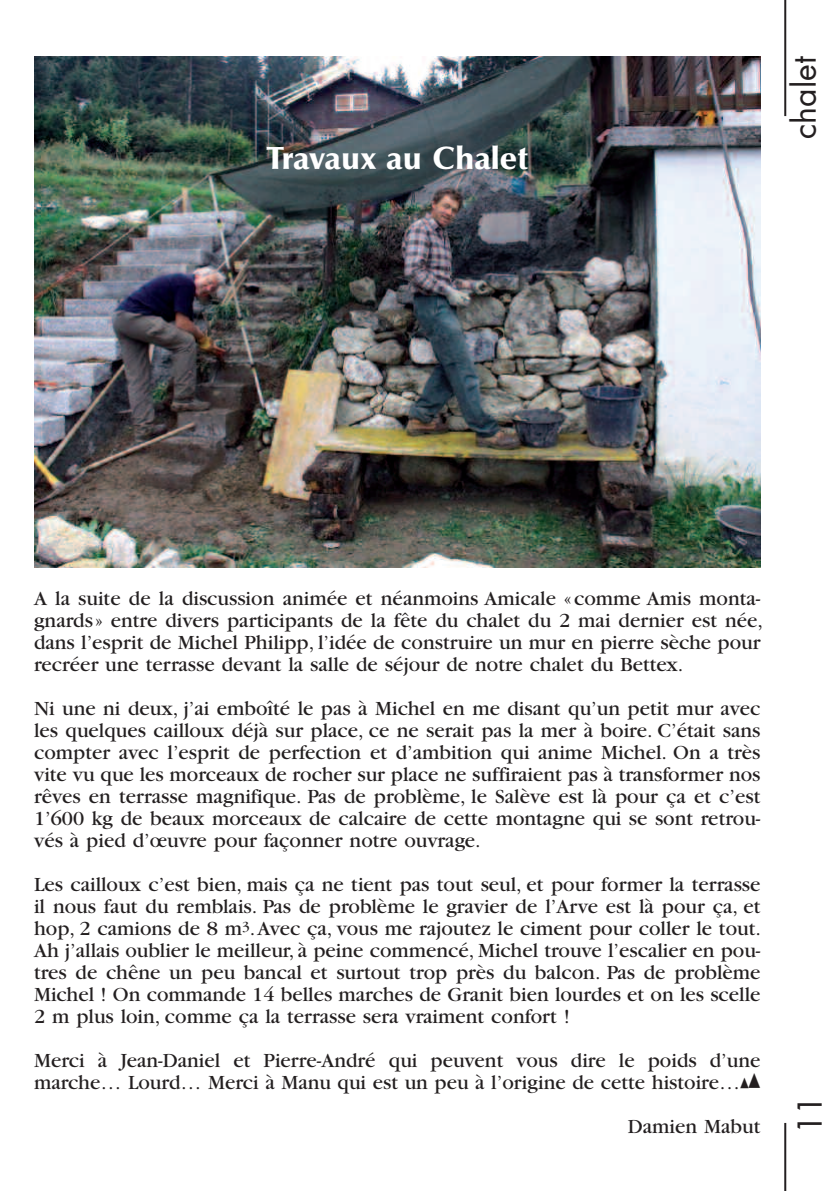
<style>
.page{position:relative;width:840px;height:1191px;background:#fff}
.page>*{position:absolute;margin:0;border:0;box-sizing:border-box;transform-origin:0 0}
.t1{font:900 32px "Optima";color:#fff}
.t2{font:32px "Futura";color:#231f20}
.t3{font:21px/22px "Garamond";color:#231f20}
.s1{font-family:"Bundesbahn Pi Three";font-size:20px}
.s2{font-family:"Bundesbahn Pi Three";font-size:28px}
</style>
<div class="page">
<hr style="left:783px;top:1123px;width:2px;height:68px;background:#231f20">
<hr style="left:783px;top:0;width:2px;height:116px;background:#231f20">
<img style="left:34px;top:57px;width:726px;height:510px">
<h1 class="t1" style="left:266px;top:145px;width:263px">Travaux au Chalet</h1>
<h1 class="t2" style="left:789px;top:139px;width:84px;rotate:-90deg">chalet</h1>
<p class="t3" style="left:34px;top:589px;width:730px">A la suite de la discussion animée et néanmoins Amicale « comme Amis monta&shy;gnards» entre divers participants de la fête du chalet du 2 mai dernier est née, dans l’esprit de Michel Philipp, l’idée de construire un mur en pierre sèche pour recréer une terrasse devant la salle de séjour de notre chalet du Bettex.</p>
<p class="t3" style="left:34px;top:699px;width:727px;text-align:justify">Ni une ni deux, j’ai emboîté le pas à Michel en me disant qu’un petit mur avec les quelques cailloux déjà sur place, ce ne serait pas la mer à boire. C’était sans compter avec l’esprit de perfection et d’ambition qui anime Michel. On a très vite vu que les morceaux de rocher sur place ne suffiraient pas à transformer nos rêves en terrasse magnifique. Pas de problème, le Salève est là pour ça et c’est 1’600 kg de beaux morceaux de calcaire de cette montagne qui se sont retrou&shy;vés à pied d’œuvre pour façonner notre ouvrage.</p>
<p class="t3" style="left:34px;top:875px;width:728px;text-align:justify">Les cailloux c’est bien, mais ça ne tient pas tout seul, et pour former la terrasse il nous faut du remblais. Pas de problème le gravier de l’Arve est là pour ça, et hop, 2 camions de 8 m<sup>3</sup>.Avec ça, vous me rajoutez le ciment pour coller le tout.<br>Ah j’allais oublier le meilleur, à peine commencé, Michel trouve l’escalier en pou&shy;tres de chêne un peu bancal et surtout trop près du balcon. Pas de problème Michel ! On commande 14 belles marches de Granit bien lourdes et on les scelle 2 m plus loin, comme ça la terrasse sera vraiment confort !</p>
<p class="t3" style="left:34px;top:1051px;width:727px">Merci à Jean-Daniel et Pierre-André qui peuvent vous dire le poids d’une marche… Lourd… Merci à Manu qui est un peu à l’origine de cette histoire…<span class="s1">-</span><span class="s2">-</span></p>
<p class="t3" style="left:627px;top:1117px;width:134px">Damien Mabut</p>
<h1 class="t2" style="left:795px;top:1134px;width:41px;rotate:-90deg">11</h1>
</div>
